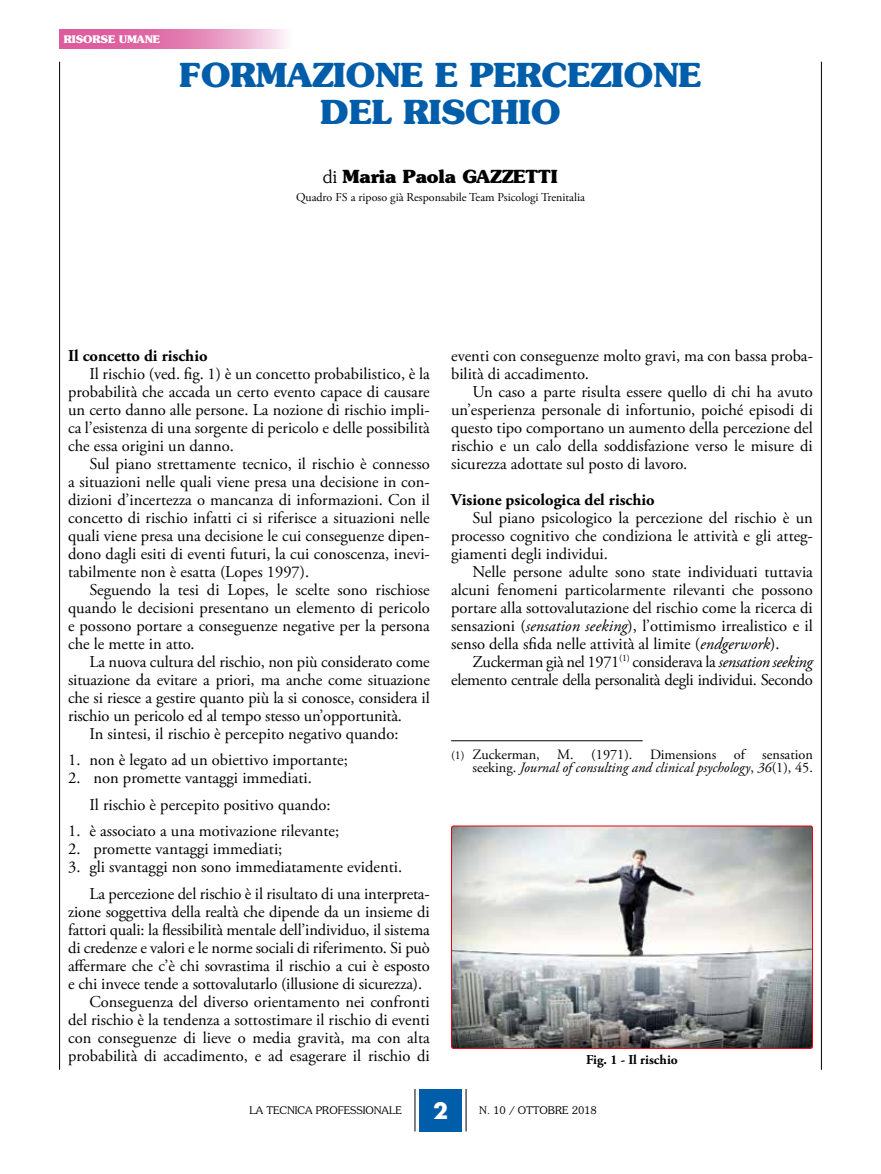
<style>
.page{position:relative;width:881px;height:1174px;background:#fff}
.page>*{position:absolute;margin:0;border:0;box-sizing:border-box;transform-origin:0 0}
.t1{font:700 33px/37.5px "Souvenir Std";color:#005da9;text-align:center}
.t2{font:700 21.75px "Futura Std";color:#fff}
.t3{font:700 18px "Souvenir Std";color:#000}
.t4{font:16.5px/18px "Adobe Garamond Pro";color:#000;text-align:justify}
.t5{font:16.5px/18px "Adobe Garamond Pro";letter-spacing:-.02em;color:#000;text-align:right}
.t6{font:700 16.5px "Adobe Garamond Pro";color:#000}
.t7{font:14.25px/13.5px "Adobe Garamond Pro";color:#000;text-align:right}
.t8{font:700 13.5px "Adobe Garamond Pro";color:#000}
.t9{font:12px "Adobe Garamond Pro";color:#000}
.t10{font:300 10.5px "Souvenir Std";color:#000}
.t11{font:700 10.5px "Souvenir Std";color:#fff}
.s1{font-weight:300}
.s2{font-style:italic}
.s3{font-size:12px}
</style>
<div class="page">
<hr style="left:59px;top:62px;width:1px;height:1007px;background:#000">
<hr style="left:820px;top:62px;width:1px;height:1007px;background:#000">
<svg style="left:59px;top:29px;width:227px;height:20px;background:#e486b7"></svg>
<div style="left:419px;top:1089px;width:42px;height:42px;background:#005da9"></div>
<hr style="left:414px;top:1089px;width:1px;height:42px;background:#000">
<hr style="left:465px;top:1089px;width:1px;height:42px;background:#000">
<hr style="left:451px;top:740px;width:191px;height:1px;background:#000">
<img style="left:451px;top:827px;width:361px;height:221px">
<div style="left:451px;top:825px;width:361px;height:223px;border:1px solid #e30613;border-radius:2px"></div>
<p class="t11" style="left:64px;top:32px;width:98px">RISORSE UMANE</p>
<h1 class="t1" style="left:179px;top:56px;width:523px">FORMAZIONE E PERCEZIONE<br>DEL RISCHIO</h1>
<p class="t3" style="left:323px;top:165px;width:236px"><span class="s1">di</span> Maria Paola GAZZETTI</p>
<p class="t9" style="left:296px;top:190px;width:290px">Quadro FS a riposo già Responsabile Team Psicologi Trenitalia</p>
<p class="t6" style="left:68px;top:346px;width:141px">Il concetto di rischio</p>
<p class="t4" style="left:68px;top:365px;width:363px;text-indent:21px">Il rischio (ved. fig. 1) è un concetto probabilistico, è la probabilità che accada un certo evento capace di causare un certo danno alle persone. La nozione di rischio impli&shy;ca l’esistenza di una sorgente di pericolo e delle possibilità che essa origini un danno.</p>
<p class="t4" style="left:68px;top:455px;width:363px;text-indent:21px">Sul piano strettamente tecnico, il rischio è connesso a situazioni nelle quali viene presa una decisione in con&shy;dizioni d’incertezza o mancanza di informazioni. Con il concetto di rischio infatti ci si riferisce a situazioni nelle quali viene presa una decisione le cui conseguenze dipen&shy;dono dagli esiti di eventi futuri, la cui conoscenza, inevi&shy;tabilmente non è esatta (Lopes 1997).</p>
<p class="t4" style="left:68px;top:581px;width:363px;text-indent:21px">Seguendo la tesi di Lopes, le scelte sono rischiose quando le decisioni presentano un elemento di pericolo e possono portare a conseguenze negative per la persona che le mette in atto.</p>
<p class="t4" style="left:89px;top:653px;width:342px">La nuova cultura del rischio, non più considerato come</p>
<p class="t4" style="left:68px;top:671px;width:363px">situazione da evitare a priori, ma anche come situazione</p>
<p class="t4" style="left:68px;top:689px;width:363px">che si riesce a gestire quanto più la si conosce, considera il</p>
<p class="t4" style="left:68px;top:707px;width:335px">rischio un pericolo ed al tempo stesso un’opportunità.</p>
<p class="t4" style="left:89px;top:725px;width:310px">In sintesi, il rischio è percepito negativo quando:</p>
<p class="t4" style="left:68px;top:752px;width:281px">1. non è legato ad un obiettivo importante;</p>
<p class="t4" style="left:89px;top:765px;width:243px;line-height:26.5px;text-indent:-21px">2. non promette vantaggi immediati.<br>Il rischio è percepito positivo quando:</p>
<p class="t4" style="left:68px;top:823px;width:272px">1. è associato a una motivazione rilevante;</p>
<p class="t4" style="left:68px;top:841px;width:216px">2. promette vantaggi immediati;</p>
<p class="t4" style="left:89px;top:854px;width:342px;line-height:26.5px;text-indent:-21px">3. gli svantaggi non sono immediatamente evidenti.<br>La percezione del rischio è il risultato di una interpreta-</p>
<p class="t4" style="left:68px;top:903px;width:363px">zione soggettiva della realtà che dipende da un insieme di</p>
<p class="t4" style="left:68px;top:921px;width:363px">fattori quali: la flessibilità mentale dell’individuo, il sistema</p>
<p class="t4" style="left:68px;top:939px;width:363px">di credenze e valori e le norme sociali di riferimento. Si può</p>
<p class="t4" style="left:68px;top:957px;width:363px">affermare che c’è chi sovrastima il rischio a cui è esposto</p>
<p class="t4" style="left:68px;top:975px;width:355px">e chi invece tende a sottovalutarlo (illusione di sicurezza).</p>
<p class="t4" style="left:89px;top:993px;width:342px">Conseguenza del diverso orientamento nei confronti</p>
<p class="t4" style="left:68px;top:1011px;width:363px">del rischio è la tendenza a sottostimare il rischio di eventi</p>
<p class="t4" style="left:68px;top:1029px;width:363px">con conseguenze di lieve o media gravità, ma con alta</p>
<p class="t4" style="left:68px;top:1047px;width:363px">probabilità di accadimento, e ad esagerare il rischio di</p>
<p class="t4" style="left:451px;top:347px;width:363px">eventi con conseguenze molto gravi, ma con bassa proba&shy;bilità di accadimento.</p>
<p class="t4" style="left:451px;top:383px;width:363px;text-indent:21px">Un caso a parte risulta essere quello di chi ha avuto un’esperienza personale di infortunio, poiché episodi di questo tipo comportano un aumento della percezione del rischio e un calo della soddisfazione verso le misure di sicurezza adottate sul posto di lavoro.</p>
<p class="t6" style="left:451px;top:490px;width:205px">Visione psicologica del rischio</p>
<p class="t4" style="left:451px;top:509px;width:363px;text-indent:21px">Sul piano psicologico la percezione del rischio è un processo cognitivo che condiziona le attività e gli atteg&shy;giamenti degli individui.</p>
<p class="t4" style="left:451px;top:563px;width:363px;text-indent:21px">Nelle persone adulte sono state individuati tuttavia alcuni fenomeni particolarmente rilevanti che possono portare alla sottovalutazione del rischio come la ricerca di sensazioni (<span class="s2">sensation seeking</span>), l’ottimismo irrealistico e il senso della sfida nelle attività al limite (<span class="s2">endgerwork</span>).</p>
<p class="t5" style="left:451px;top:653px;width:363px">Zuckerman già nel 1971<sup>(1)</sup> considerava la <span class="s2">sensation seeking </span>elemento centrale della personalità degli individui. Secondo</p>
<p class="t7" style="left:451px;top:747px;width:363px"><span class="s3">(1)</span> Zuckerman, M. (1971). Dimensions of sensation seeking. <span class="s2">Journal of consulting and clinical psychology</span>, <span class="s2">36</span>(1), 45.</p>
<p class="t8" style="left:586px;top:1052px;width:93px">Fig. 1 - Il rischio</p>
<p class="t10" style="left:249px;top:1104px;width:154px">LA TECNICA PROFESSIONALE</p>
<h2 class="t2" style="left:433px;top:1096px;width:16px">2</h2>
<p class="t10" style="left:479px;top:1104px;width:119px">N. 10 / OTTOBRE 2018</p>
</div>
